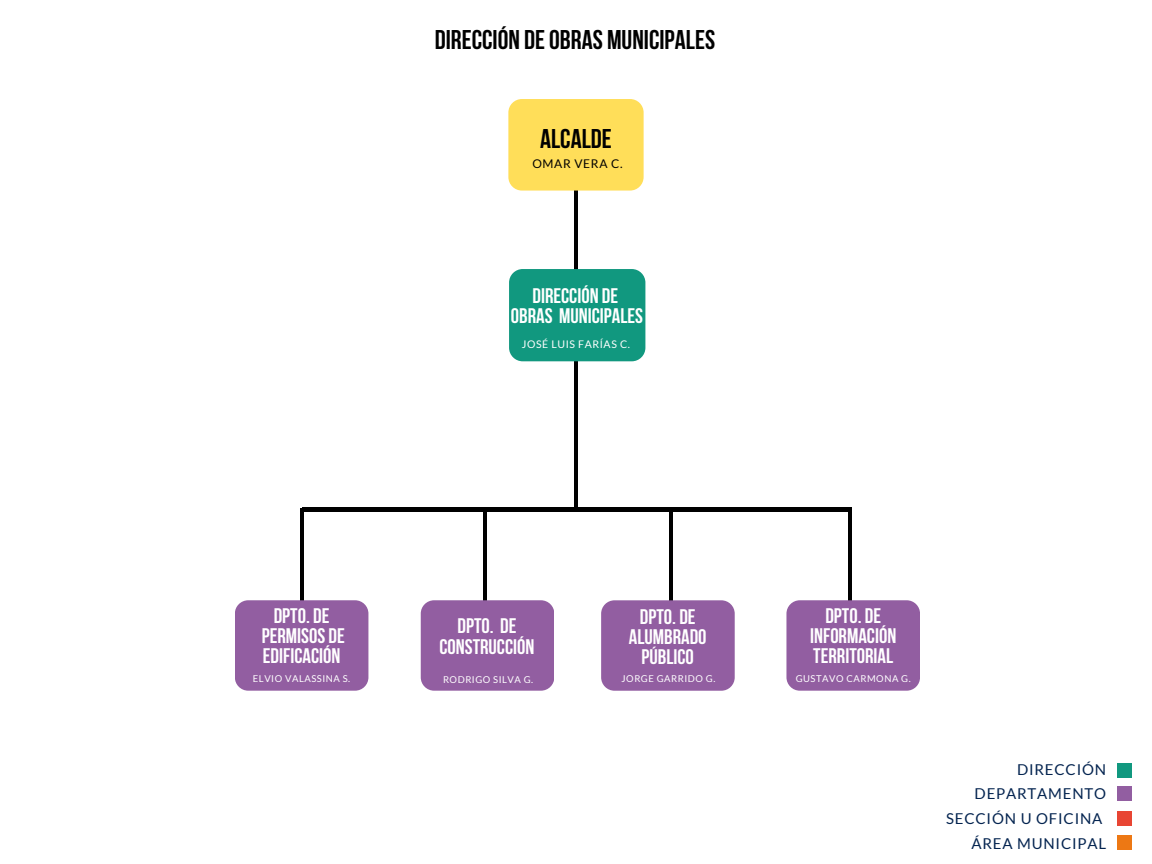
<style>
.page{position:relative;width:1152px;height:864px;background:#fff}
.page>*{position:absolute;margin:0;border:0;box-sizing:border-box;transform-origin:0 0}
.t1{font:700 27px "Bebas Neue";color:#000}
.t2{font:700 21px/20.2px "Bebas Neue";color:#fff;text-align:center}
.t3{font:15px/24.8px "Lato";letter-spacing:.055em;color:#042450;text-align:right}
.t4{font:12px "Lato";letter-spacing:.055em;color:#000}
.t5{font:10.5px "Lato";letter-spacing:.055em;color:#fff}
.t6{font:9.45px "Lato";letter-spacing:.055em;color:#fff}
</style>
<div class="page">
<hr style="left:575px;top:183px;width:3px;height:326px;background:#000">
<hr style="left:301px;top:508px;width:3px;height:99px;background:#000">
<div style="left:235px;top:600px;width:133px;height:91px;background:#925ea1;border-radius:13px"></div>
<div style="left:509px;top:269px;width:136px;height:92px;background:#11987f;border-radius:14px"></div>
<div style="left:508px;top:99px;width:136px;height:92px;background:#ffde59;border-radius:14px"></div>
<hr style="left:849px;top:508px;width:3px;height:102px;background:#000">
<div style="left:786px;top:600px;width:134px;height:91px;background:#925ea1;border-radius:13px"></div>
<hr style="left:669px;top:508px;width:3px;height:99px;background:#000">
<hr style="left:302px;top:508px;width:550px;height:3px;background:#000">
<hr style="left:483px;top:509px;width:4px;height:99px;background:#000">
<div style="left:421px;top:600px;width:133px;height:91px;background:#925ea1;border-radius:13px"></div>
<div style="left:601px;top:600px;width:134px;height:91px;background:#925ea1;border-radius:13px"></div>
<div style="left:1117px;top:786px;width:15px;height:15px;background:#925ea1"></div>
<div style="left:1117px;top:835px;width:15px;height:15px;background:#ed7814"></div>
<div style="left:1117px;top:811px;width:15px;height:15px;background:#e84533"></div>
<div style="left:1117px;top:763px;width:15px;height:14px;background:#11987f"></div>
<p class="t1" style="left:435px;top:29px;width:282px">DIRECCIÓN DEOBRAS MUNICIPALES</p>
<h1 class="t1" style="left:540px;top:128px;width:73px">ALCALDE</h1>
<h2 class="t4" style="left:532px;top:157px;width:92px">OMAR VERA C.</h2>
<p class="t2" style="left:511px;top:287px;width:134px">DIRECCIÓN DE<br>OBRAS MUNICIPALES</p>
<h1 class="t5" style="left:522px;top:337px;width:110px">JOSÉ LUIS FARÍAS C.</h1>
<h2 class="t2" style="left:262px;top:607px;width:85px">DPTO. DE<br>PERMISOS DE<br>EDIFICACIÓN</h2>
<p class="t2" style="left:629px;top:608px;width:79px">DPTO. DE<br>ALUMBRADO<br>PÚBLICO</p>
<p class="t2" style="left:440px;top:618px;width:96px">DPTO. DE<br>CONSTRUCCIÓN</p>
<h2 class="t2" style="left:810px;top:607px;width:88px">DPTO. DE<br>INFORMACIÓN<br>TERRITORIAL</h2>
<p class="t6" style="left:253px;top:673px;width:99px">ELVIO VALASSINA S.</p>
<h2 class="t6" style="left:796px;top:673px;width:117px">GUSTAVO CARMONA G.</h2>
<h4 class="t6" style="left:443px;top:674px;width:92px">RODRIGO SILVA G.</h4>
<h2 class="t6" style="left:622px;top:673px;width:95px">JORGE GARRIDO G.</h2>
<p class="t3" style="left:946px;top:756px;width:162px">DIRECCIÓN<br>DEPARTAMENTO<br>SECCIÓN U OFICINA<br>ÁREA MUNICIPAL</p>
</div>
